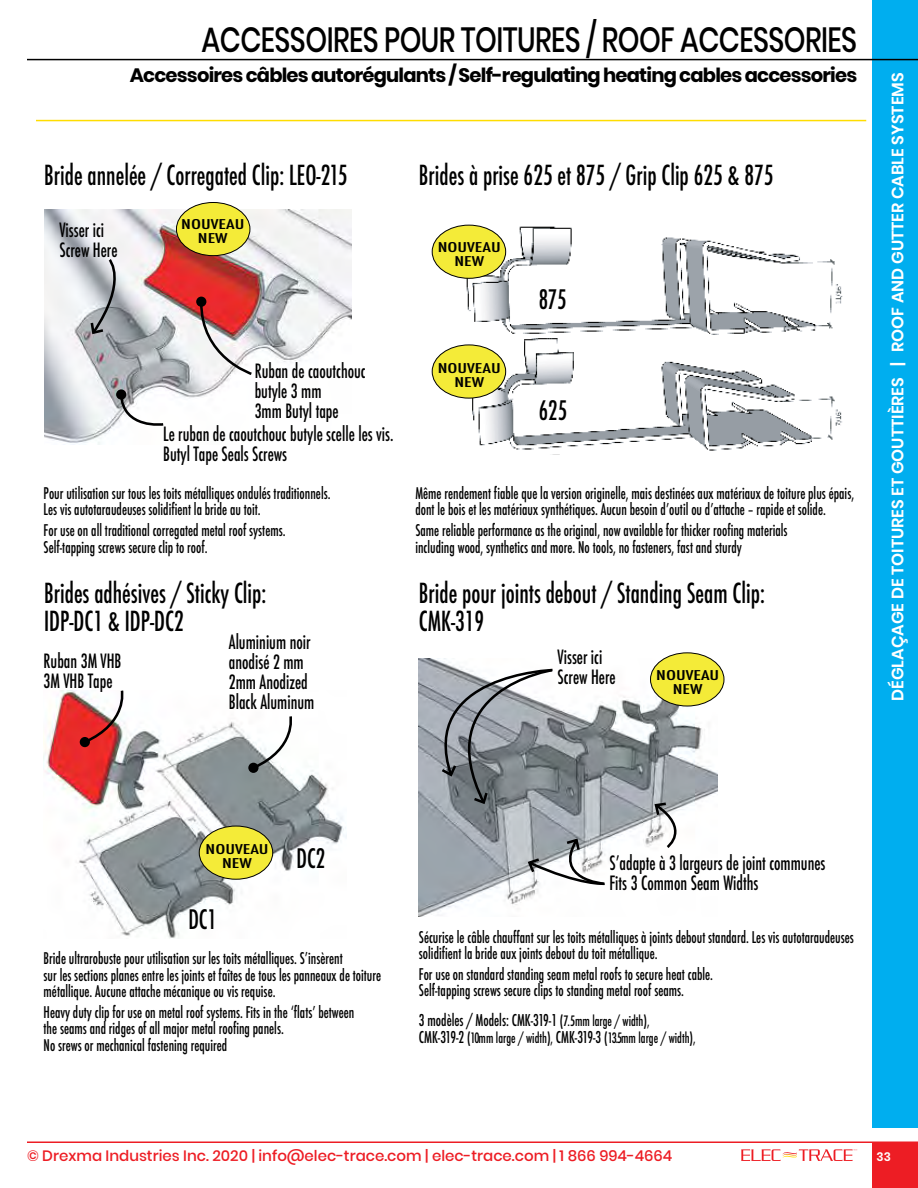
<style>
.page{position:relative;width:918px;height:1188px;background:#fff}
.page>*{position:absolute;margin:0;border:0;box-sizing:border-box;transform-origin:0 0}
.t1{font:500 34.95px "Poppins";letter-spacing:-.02em;color:#000;scale:.79 1}
.t2{font:500 condensed 26.85px/28px "Futura";color:#000;scale:.87 1}
.t3{font:500 condensed 26.1px "Futura";color:#000;scale:.87 1}
.t4{font:700 19.5px "Poppins";letter-spacing:-.04em;color:#000}
.t5{font:500 condensed 19.2px/20px "Futura";color:#000;scale:.87 1}
.t6{font:600 16.5px "Poppins";color:#fff}
.t7{font:500 condensed 15.9px "Futura";color:#000;scale:.87 1}
.t8{font:500 condensed 15.75px/16.4px "Futura";color:#000;scale:.87 1}
.t9{font:500 15px "Poppins";color:#ed1d24}
.t10{font:500 condensed 13.95px "Futura";color:#000;scale:.87 1}
.t11{font:500 condensed 13.2px "Futura";color:#000;scale:1.59 1}
.t12{font:600 12px "Poppins";color:#fff}
.s1{font-size:13.95px}
.s2{font-size:15.9px}
</style>
<div class="page">
<div style="left:872px;top:0;width:46px;height:1127px;background:#00aeef"></div>
<hr style="left:27px;top:59px;width:891px;height:1px;background:#000">
<div style="left:872px;top:1143px;width:46px;height:45px;background:#ed1d24"></div>
<hr style="left:27px;top:1142px;width:891px;height:1px;background:#ed1d24">
<svg style="left:741px;top:1149px;width:117px;height:12px"></svg>
<img style="left:431px;top:224px;width:412px;height:227px">
<div style="left:432px;top:225px;width:74px;height:53px;background:#f4eb38;border-radius:50%"></div>
<div style="left:432px;top:225px;width:74px;height:54px;border:1px solid #000;border-radius:50%"></div>
<div style="left:432px;top:345px;width:74px;height:53px;background:#f4eb38;border-radius:50%"></div>
<div style="left:432px;top:345px;width:74px;height:53px;border:1px solid #000;border-radius:50%"></div>
<img style="left:44px;top:690px;width:302px;height:248px">
<svg style="left:81px;top:690px;width:47px;height:55px"></svg>
<div style="left:80px;top:737px;width:10px;height:10px;background:#000;border-radius:50%"></div>
<svg style="left:250px;top:714px;width:47px;height:57px"></svg>
<div style="left:248px;top:763px;width:11px;height:10px;background:#000;border-radius:50%"></div>
<div style="left:199px;top:826px;width:74px;height:53px;background:#f4eb38;border-radius:50%"></div>
<div style="left:199px;top:826px;width:74px;height:54px;border:1px solid #000;border-radius:50%"></div>
<img style="left:419px;top:659px;width:299px;height:258px">
<svg style="left:526px;top:837px;width:81px;height:49px"></svg>
<svg style="left:653px;top:801px;width:38px;height:49px"></svg>
<svg style="left:418px;top:667px;width:137px;height:139px;background:#959aa0"></svg>
<div style="left:651px;top:653px;width:73px;height:53px;background:#f4eb38;border-radius:50%"></div>
<div style="left:650px;top:653px;width:74px;height:53px;border:1px solid #000;border-radius:50%"></div>
<img style="left:44px;top:209px;width:307px;height:236px">
<svg style="left:89px;top:257px;width:39px;height:79px;background:#a8acb1"></svg>
<img style="left:199px;top:299px;width:55px;height:77px">
<div style="left:196px;top:297px;width:10px;height:10px;background:#000;border-radius:50%"></div>
<svg style="left:119px;top:392px;width:47px;height:37px"></svg>
<div style="left:116px;top:389px;width:10px;height:11px;background:#000;border-radius:50%"></div>
<div style="left:176px;top:202px;width:74px;height:54px;background:#f4eb38;border-radius:50%"></div>
<div style="left:176px;top:202px;width:74px;height:54px;border:1px solid #000;border-radius:50%"></div>
<hr style="left:36px;top:120px;width:830px;height:1px;background:#fd0">
<h1 class="t1" style="left:202px;top:19px;width:831px">ACCESSOIRES POUR TOITURES / ROOF ACCESSORIES</h1>
<p class="t4" style="left:130px;top:64px;width:729px">Accessoires câbles autorégulants / Self-regulating heating cables accessories</p>
<h2 class="t2" style="left:44px;top:161px;width:350px">Bride annelée / Corregated Clip: LEO-215</h2>
<p class="t5" style="left:59px;top:220px;width:68px">Visser ici<br>Screw Here</p>
<p class="t11" style="left:181px;top:216px;width:41px">NOUVEAU</p>
<p class="t11" style="left:198px;top:230px;width:20px">NEW</p>
<p class="t5" style="left:255px;top:361px;width:129px">Ruban de caoutchouc butyle 3 mm<br>3mm Butyl tape</p>
<p class="t5" style="left:163px;top:424px;width:266px">Le ruban de caoutchouc butyle scelle les vis.<br>Butyl Tape Seals Screws</p>
<p class="t8" style="left:44px;top:485px;width:331px">Pour utilisation sur tous les toits métalliques ondulés traditionnels.<br>Les vis autotaraudeuses solidifient la bride au toit.</p>
<p class="t8" style="left:44px;top:522px;width:280px">For use on all traditional corregated metal roof systems.<br>Self-tapping screws secure clip to roof.</p>
<h2 class="t2" style="left:44px;top:579px;width:257px">Brides adhésives / Sticky Clip:<br>IDP-DC1 &amp; IDP-DC2</h2>
<p class="t5" style="left:44px;top:651px;width:91px">Ruban 3M VHB<br>3M VHB Tape</p>
<p class="t5" style="left:229px;top:632px;width:100px">Aluminium noir anodisé 2 mm<br>2mm Anodized<br>Black Aluminum</p>
<h2 class="t2" style="left:419px;top:161px;width:409px">Brides à prise 625 et 875 / Grip Clip 625 &amp; 875</h2>
<p class="t11" style="left:438px;top:239px;width:41px">NOUVEAU</p>
<p class="t11" style="left:454px;top:253px;width:20px">NEW</p>
<p class="t11" style="left:438px;top:359px;width:41px">NOUVEAU</p>
<p class="t11" style="left:454px;top:373px;width:20px">NEW</p>
<h3 class="t3" style="left:539px;top:282px;width:33px">875</h3>
<h3 class="t3" style="left:539px;top:394px;width:34px">625</h3>
<p class="t8" style="left:415px;top:485px;width:506px">Même rendement fiable que la version originelle, mais destinées aux matériaux de toiture plus épais, dont le bois et les matériaux synthétiques. Aucun besoin dʼoutil ou dʼattache – rapide et solide.</p>
<p class="t8" style="left:415px;top:522px;width:429px">Same reliable performance as the original, now available for thicker roofing materials including wood, synthetics and more. No tools, no fasteners, fast and sturdy</p>
<h2 class="t2" style="left:419px;top:579px;width:399px">Bride pour joints debout / Standing Seam Clip:<br>CMK-319</h2>
<p class="t5" style="left:558px;top:647px;width:68px">Visser ici<br>Screw Here</p>
<p class="t11" style="left:656px;top:667px;width:41px">NOUVEAU</p>
<p class="t11" style="left:673px;top:681px;width:20px">NEW</p>
<p class="t6" style="left:888px;top:701px;width:630px;rotate:-90deg">DÉGLAÇAGE DE TOITURES ET GOUTTIÈRES | ROOF AND GUTTER CABLE SYSTEMS</p>
<p class="t11" style="left:206px;top:841px;width:41px">NOUVEAU</p>
<p class="t11" style="left:222px;top:855px;width:20px">NEW</p>
<h3 class="t3" style="left:188px;top:902px;width:34px">DC1</h3>
<h3 class="t3" style="left:297px;top:841px;width:34px">DC2</h3>
<p class="t8" style="left:44px;top:950px;width:390px">Bride ultrarobuste pour utilisation sur les toits métalliques. Sʼinsèrent<br>sur les sections planes entre les joints et faîtes de tous les panneaux de toiture métallique. Aucune attache mécanique ou vis requise.</p>
<p class="t8" style="left:44px;top:1004px;width:359px">Heavy duty clip for use on metal roof systems. Fits in the ʻflatsʼ between the seams and ridges of all major metal roofing panels.<br>No srews or mechanical fastening required</p>
<p class="t5" style="left:609px;top:853px;width:250px">Sʼadapte à 3 largeurs de joint communes<br>Fits 3 Common Seam Widths</p>
<p class="t8" style="left:419px;top:929px;width:501px">Sécurise le câble chauffant sur les toits métalliques à joints debout standard. Les vis autotaraudeuses solidifient la bride aux joints debout du toit métallique.</p>
<p class="t8" style="left:419px;top:966px;width:340px">For use on standard standing seam metal roofs to secure heat cable.<br>Self-tapping screws secure clips to standing metal roof seams.</p>
<p class="t7" style="left:419px;top:1010px;width:267px">3 modèles / Models: CMK-319-1 <span class="s1">(7.5mm large / width),</span></p>
<p class="t10" style="left:419px;top:1029px;width:320px"><span class="s2">CMK-319-2</span> (10mm large / width), <span class="s2">CMK-319-3</span> (13.5mm large / width),</p>
<p class="t9" style="left:27px;top:1147px;width:647px">© Drexma Industries Inc. 2020 | info@elec-trace.com | elec-trace.com | 1 866 994-4664</p>
<p class="t12" style="left:877px;top:1150px;width:16px">33</p>
</div>
